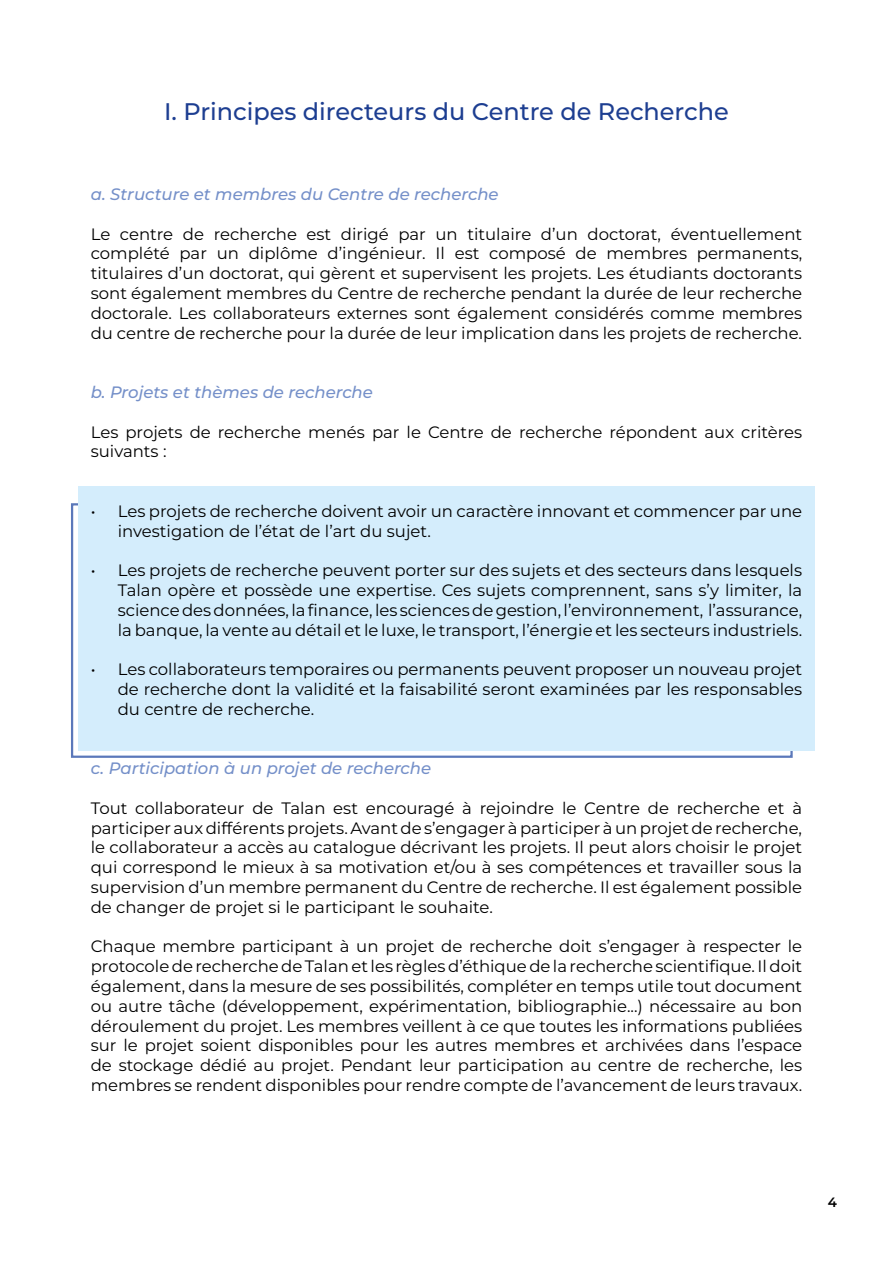
<style>
.page{position:relative;width:893px;height:1263px;background:#fff}
.page>*{position:absolute;margin:0;border:0;box-sizing:border-box;transform-origin:0 0}
.t1{font:100 24px "Montserrat";color:#1d3e91}
.t2{font:100 16.5px/19.8px "Montserrat";color:#000;text-align:justify}
.t3{font:italic 100 16.5px "Montserrat";color:#7590c9}
.t4{font:100 13.5px "Montserrat";color:#000}
</style>
<div class="page">
<div style="left:78px;top:486px;width:737px;height:264px;background:#d4edfc"></div>
<h1 class="t1" style="left:164px;top:97px;width:566px">I. Principes directeurs du Centre de Recherche</h1>
<p class="t3" style="left:91px;top:184px;width:409px">a. Structure et membres du Centre de recherche</p>
<p class="t2" style="left:91px;top:224px;width:713px">Le centre de recherche est dirigé par un titulaire d’un doctorat, éventuellement complété par un diplôme d’ingénieur. Il est composé de membres permanents, titulaires d’un doctorat, qui gèrent et supervisent les projets. Les étudiants doctorants sont également membres du Centre de recherche pendant la durée de leur recherche doctorale. Les collaborateurs externes sont également considérés comme membres du centre de recherche pour la durée de leur implication dans les projets de recherche.</p>
<p class="t3" style="left:91px;top:382px;width:284px">b. Projets et thèmes de recherche</p>
<p class="t2" style="left:91px;top:422px;width:713px">Les projets de recherche menés par le Centre de recherche répondent aux critères suivants :</p>
<p class="t2" style="left:118px;top:501px;width:686px;text-indent:-27px">• Les projets de recherche doivent avoir un caractère innovant et commencer par une investigation de l’état de l’art du sujet.</p>
<p class="t2" style="left:118px;top:560px;width:686px;text-indent:-27px">• Les projets de recherche peuvent porter sur des sujets et des secteurs dans lesquels Talan opère et possède une expertise. Ces sujets comprennent, sans s’y limiter, la science des données, la finance, les sciences de gestion, l’environnement, l’assurance, la banque, la vente au détail et le luxe, le transport, l’énergie et les secteurs industriels.</p>
<p class="t2" style="left:118px;top:659px;width:686px;text-indent:-27px">• Les collaborateurs temporaires ou permanents peuvent proposer un nouveau projet de recherche dont la validité et la faisabilité seront examinées par les responsables du centre de recherche.</p>
<p class="t3" style="left:91px;top:758px;width:342px">c. Participation à un projet de recherche</p>
<p class="t2" style="left:91px;top:798px;width:713px">Tout collaborateur de Talan est encouragé à rejoindre le Centre de recherche et à participer aux différents projets. Avant de s’engager à participer à un projet de recherche, le collaborateur a accès au catalogue décrivant les projets. Il peut alors choisir le projet qui correspond le mieux à sa motivation et/ou à ses compétences et travailler sous la supervision d’un membre permanent du Centre de recherche. Il est également possible de changer de projet si le participant le souhaite.</p>
<p class="t2" style="left:91px;top:936px;width:713px">Chaque membre participant à un projet de recherche doit s’engager à respecter le protocole de recherche de Talan et les règles d’éthique de la recherche scientifique. Il doit également, dans la mesure de ses possibilités, compléter en temps utile tout document ou autre tâche (développement, expérimentation, bibliographie...) nécessaire au bon déroulement du projet. Les membres veillent à ce que toutes les informations publiées sur le projet soient disponibles pour les autres membres et archivées dans l’espace de stockage dédié au projet. Pendant leur participation au centre de recherche, les membres se rendent disponibles pour rendre compte de l’avancement de leurs travaux.</p>
<p class="t4" style="left:828px;top:1194px;width:11px">4</p>
</div>
